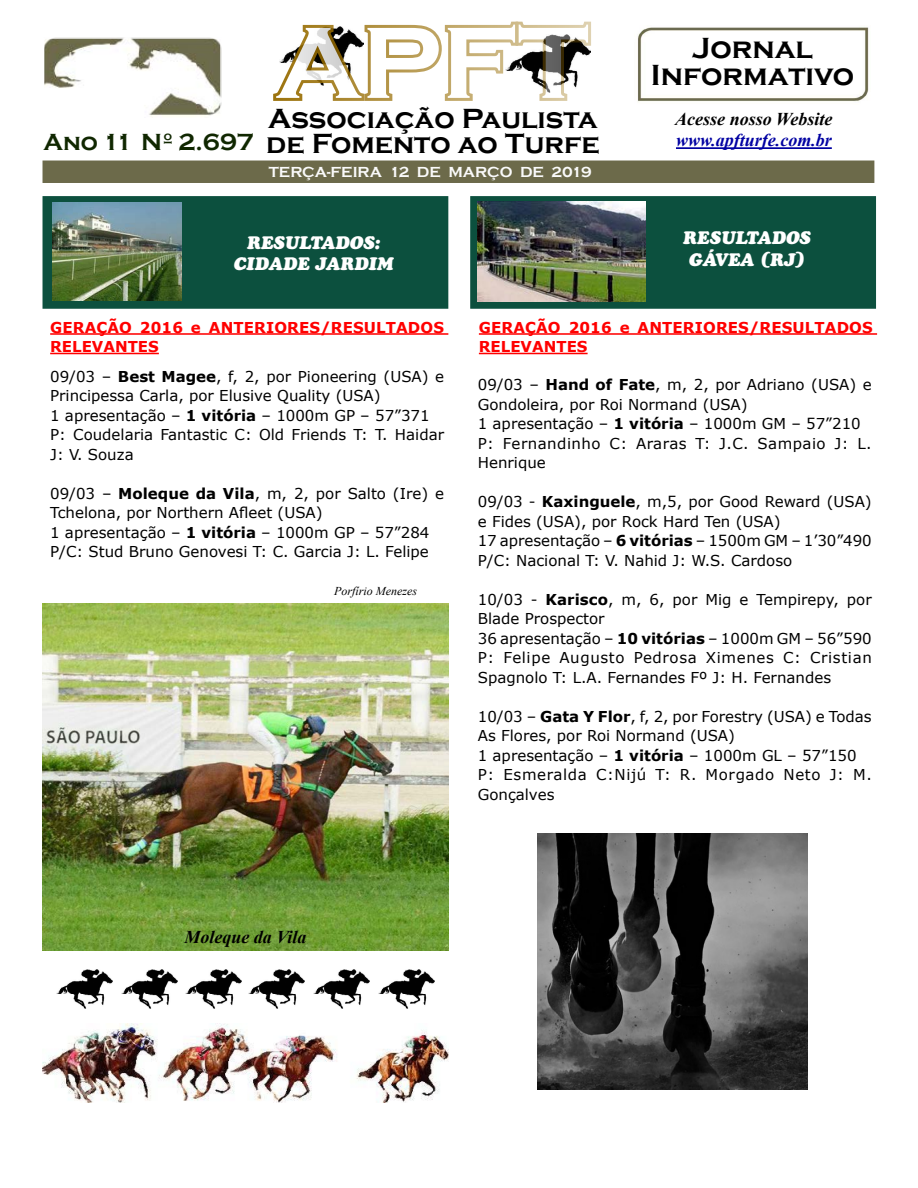
<style>
.page{position:relative;width:918px;height:1188px;background:#fff}
.page>*{position:absolute;margin:0;border:0;box-sizing:border-box;transform-origin:0 0}
.t1{font:700 105px "Copperplate Gothic";color:#fff}
.t2{font:700 30px/27px "Copperplate Gothic";color:#000;text-align:center}
.t3{font:700 28.5px "Copperplate Gothic";color:#000}
.t4{font:700 24px "Copperplate Gothic";color:#102700}
.t5{font:italic 18px/21.6px "Cooper Black Std";color:#fff;text-align:center}
.t6{font:italic 700 18px "Times New Roman";color:#000}
.t7{font:italic 700 18px "Times New Roman";color:#0000a2}
.t8{font:15px/19.5px "Verdana";color:#000}
.t9{font:700 15px/19.5px "Verdana";letter-spacing:.01em;color:#f00}
.t10{font:700 15px "Copperplate Gothic";color:#fafafa}
.t11{font:italic 12px "Times New Roman";color:#000}
.s1{font-weight:700}
</style>
<div class="page">
<svg style="left:273px;top:21px;width:318px;height:80px"></svg>
<img style="left:46px;top:40px;width:173px;height:76px">
<div style="left:43px;top:37px;width:179px;height:84px;border:2px solid #fff"></div>
<div style="left:43px;top:161px;width:831px;height:22px;background:#6c6a4a"></div>
<img style="left:637px;top:27px;width:232px;height:75px">
<hr style="left:676px;top:147px;width:156px;height:2px;background:#0000a2">
<div style="left:470px;top:196px;width:406px;height:113px;background:#0c503e;border:2px solid #0c503e"></div>
<img style="left:478px;top:202px;width:167px;height:100px">
<hr style="left:479px;top:333px;width:398px;height:2px;background:#f00">
<hr style="left:479px;top:353px;width:109px;height:1px;background:#f00">
<img style="left:57px;top:970px;width:56px;height:38px">
<img style="left:121px;top:970px;width:57px;height:38px">
<img style="left:185px;top:970px;width:56px;height:38px">
<img style="left:249px;top:970px;width:56px;height:38px">
<img style="left:313px;top:970px;width:57px;height:38px">
<img style="left:378px;top:970px;width:56px;height:38px">
<div style="left:43px;top:196px;width:405px;height:113px;background:#0c503e;border:2px solid #0c503e"></div>
<img style="left:53px;top:202px;width:128px;height:98px">
<hr style="left:50px;top:333px;width:398px;height:2px;background:#f00">
<hr style="left:50px;top:353px;width:109px;height:1px;background:#f00">
<img style="left:43px;top:604px;width:405px;height:347px">
<img style="left:538px;top:833px;width:269px;height:256px">
<img style="left:43px;top:1024px;width:405px;height:79px">
<h3 class="t4" style="left:44px;top:129px;width:212px">Ano 11 Nº 2.697</h3>
<h1 class="t1" style="left:276px;top:5px;width:314px">APFT</h1>
<h3 class="t3" style="left:266px;top:128px;width:335px">de Fomento ao Turfe</h3>
<p class="t10" style="left:269px;top:164px;width:324px">TERÇA-FEIRA 12 DE MARÇO DE 2019</p>
<h3 class="t3" style="left:268px;top:103px;width:331px">Associação Paulista</h3>
<p class="t5" style="left:233px;top:231px;width:161px">RESULTADOS:<br>CIDADE JARDIM</p>
<h2 class="t2" style="left:651px;top:35px;width:205px">Jornal<br>Informativo</h2>
<p class="t6" style="left:675px;top:106px;width:159px">Acesse nosso Website</p>
<p class="t7" style="left:676px;top:128px;width:157px">www.apfturfe.com.br</p>
<p class="t5" style="left:683px;top:227px;width:129px">RESULTADOS<br>GÁVEA (RJ)</p>
<p class="t9" style="left:50px;top:317px;width:395px">GERAÇÃO 2016 e ANTERIORES/RESULTADOS<br>RELEVANTES</p>
<p class="t8" style="left:50px;top:367px;width:395px">09/03 – <span class="s1">Best Magee</span>, f, 2, por Pioneering (USA) e Principessa Carla, por Elusive Quality (USA)<br>1 apresentação – <span class="s1">1 vitória</span> – 1000m GP – 57”371<br>P: Coudelaria Fantastic C: Old Friends T: T. Haidar J: V. Souza</p>
<p class="t8" style="left:50px;top:484px;width:395px">09/03 – <span class="s1">Moleque da Vila</span>, m, 2, por Salto (Ire) e Tchelona, por Northern Afleet (USA)<br>1 apresentação – <span class="s1">1 vitória</span> – 1000m GP – 57”284<br>P/C: Stud Bruno Genovesi T: C. Garcia J: L. Felipe</p>
<p class="t11" style="left:334px;top:583px;width:84px">Porfírio Menezes</p>
<p class="t9" style="left:479px;top:317px;width:395px">GERAÇÃO 2016 e ANTERIORES/RESULTADOS<br>RELEVANTES</p>
<p class="t8" style="left:478px;top:375px;width:395px">09/03 – <span class="s1">Hand of Fate</span>, m, 2, por Adriano (USA) e Gondoleira, por Roi Normand (USA)<br>1 apresentação – <span class="s1">1 vitória</span> – 1000m GM – 57”210<br>P: Fernandinho C: Araras T: J.C. Sampaio J: L.<br>Henrique</p>
<p class="t8" style="left:478px;top:492px;width:395px">09/03 - <span class="s1">Kaxinguele</span>, m,5, por Good Reward (USA) e Fides (USA), por Rock Hard Ten (USA)<br>17 apresentação – <span class="s1">6 vitórias</span> – 1500m GM – 1’30”490<br>P/C: Nacional T: V. Nahid J: W.S. Cardoso</p>
<p class="t8" style="left:478px;top:590px;width:396px">10/03 - <span class="s1">Karisco</span>, m, 6, por Mig e Tempirepy, por Blade Prospector<br>36 apresentação – <span class="s1">10 vitórias</span> – 1000m GM – 56”590<br>P: Felipe Augusto Pedrosa Ximenes C: Cristian Spagnolo T: L.A. Fernandes Fº J: H. Fernandes</p>
<p class="t8" style="left:478px;top:707px;width:395px">10/03 – <span class="s1">Gata Y Flor</span>, f, 2, por Forestry (USA) e Todas As Flores, por Roi Normand (USA)<br>1 apresentação – <span class="s1">1 vitória</span> – 1000m GL – 57”150<br>P: Esmeralda C:Nijú T: R. Morgado Neto J: M.<br>Gonçalves</p>
<p class="t6" style="left:184px;top:925px;width:124px">Moleque da Vila</p>
</div>
